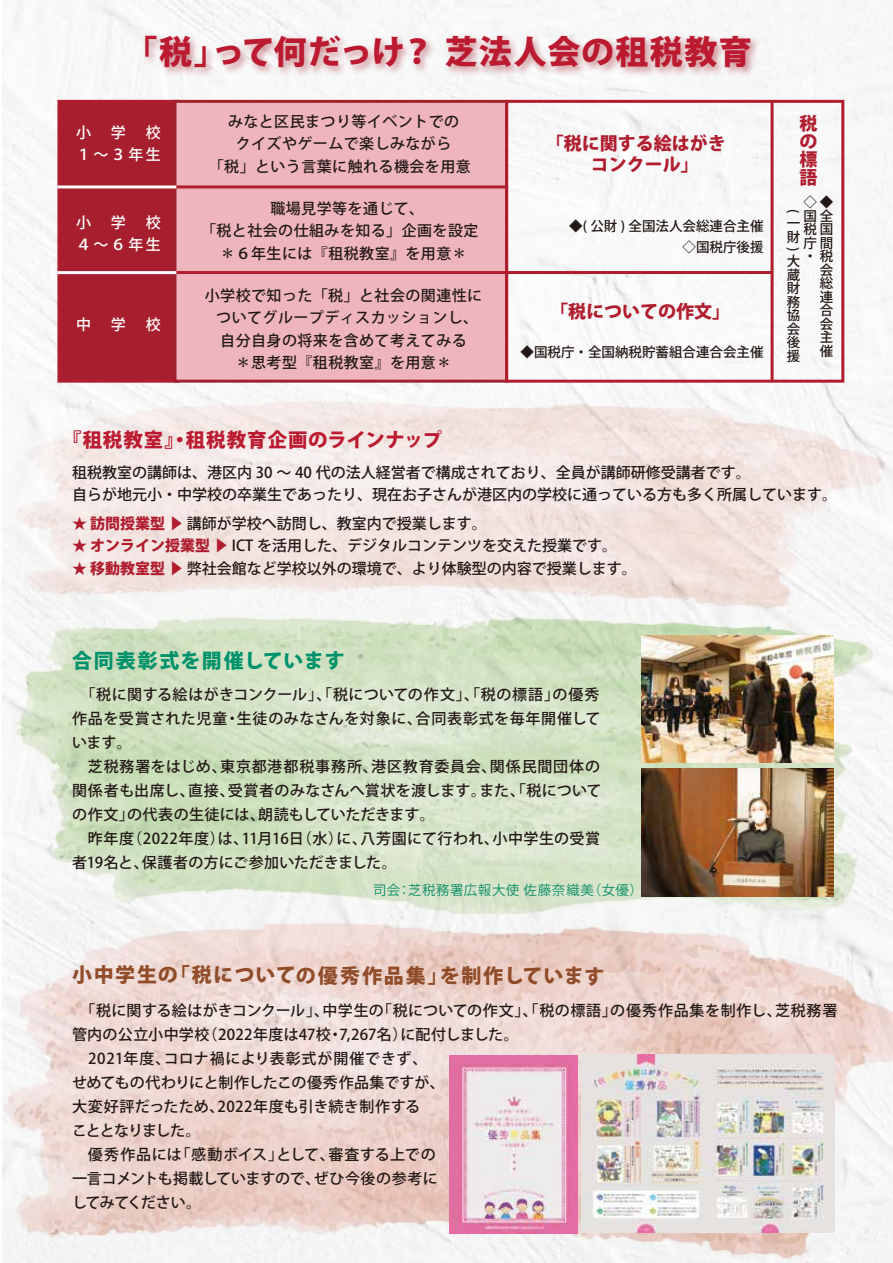
<style>
.page{position:relative;width:893px;height:1263px;background:#fff}
.page>*{position:absolute;margin:0;border:0;box-sizing:border-box;transform-origin:0 0}
.t1{font:800 33px "Koz Go Pr 6 N";letter-spacing:.03em;color:#bb1a30}
.t2{font:800 19.95px "Koz Go Pr 6 N";letter-spacing:.065em;color:#914c2a}
.t3{font:800 19.95px "Koz Go Pr 6 N";letter-spacing:.06em;color:#00936b}
.t4{font:800 19.5px "Koz Go Pr 6 N";letter-spacing:.035em;color:#bb1a30}
.t5{font:800 18px/21px "Koz Go Pr 6 N";color:#b01d2f}
.t6{font:500 15px/22.5px "Koz Go Pr 6 N";letter-spacing:.015em;color:#221815;text-align:justify}
.t7{font:500 15px "Koz Go Pr 6 N";letter-spacing:-.015em;color:#221815}
.t8{font:500 15px "Koz Go Pr 6 N";letter-spacing:-.005em;color:#221815}
.t9{font:500 15px "Koz Go Pr 6 N";letter-spacing:.045em;color:#221815}
.t10{font:500 15px/22.5px "Koz Go Pr 6 N";letter-spacing:.16em;color:#fff;text-align:right}
.t11{font:500 15px "Koz Go Pr 6 N";letter-spacing:-.07em;color:#221815}
.t12{font:500 15px "Koz Go Pr 6 N";letter-spacing:-.035em;color:#221815}
.t13{font:500 13.5px/21px "Koz Go Pr 6 N";color:#221815;text-align:right}
.t14{font:13.5px "Koz Go Pr 6 N";letter-spacing:.045em;color:#098d67}
.s1{font-weight:800;color:#b01d2f}
.s2{color:#b01d2f}
</style>
<div class="page">
<img style="left:2px;top:572px;width:891px;height:319px">
<img style="left:2px;top:891px;width:891px;height:372px">
<img style="left:450px;top:1055px;width:127px;height:179px">
<img style="left:582px;top:1054px;width:252px;height:179px">
<img style="left:642px;top:635px;width:191px;height:128px">
<img style="left:642px;top:769px;width:191px;height:127px">
<img style="left:2px;top:28px;width:891px;height:64px">
<div style="left:57px;top:100px;width:122px;height:283px;background:#a71f2e;border:3px solid #b01d2f"></div>
<div style="left:174px;top:100px;width:334px;height:283px;background:#eeb5bf;border:3px solid #a0202d"></div>
<div style="left:505px;top:100px;width:339px;height:283px;border:3px solid #b01d2f"></div>
<hr style="left:175px;top:185px;width:332px;height:3px;background:#b01d2f">
<hr style="left:175px;top:271px;width:597px;height:3px;background:#b01d2f">
<hr style="left:771px;top:101px;width:3px;height:280px;background:#b01d2f">
<hr style="left:57px;top:185px;width:119px;height:3px;background:#fff">
<hr style="left:57px;top:271px;width:119px;height:3px;background:#fff">
<h1 class="t1" style="left:125px;top:34px;width:629px">「税」って何だっけ？ 芝法人会の租税教育</h1>
<p class="t10" style="left:76px;top:121px;width:16px">小</p>
<p class="t10" style="left:111px;top:121px;width:16px">学</p>
<p class="t10" style="left:76px;top:121px;width:86px">校<br>１～３年生</p>
<p class="t10" style="left:76px;top:211px;width:16px">小</p>
<p class="t10" style="left:111px;top:211px;width:16px">学</p>
<p class="t10" style="left:76px;top:211px;width:86px">校<br>４～６年生</p>
<p class="t10" style="left:76px;top:313px;width:16px">中</p>
<p class="t10" style="left:111px;top:313px;width:16px">学</p>
<p class="t10" style="left:146px;top:313px;width:16px">校</p>
<p class="t6" style="left:209px;top:110px;width:263px;text-align:center">みなと区民まつり等イベントでの<br>クイズやゲームで楽しみながら<br>「税」という言葉に触れる機会を用意</p>
<p class="t6" style="left:270px;top:197px;width:155px">職場見学等を通じて、</p>
<p class="t6" style="left:201px;top:220px;width:279px">「税と社会の仕組みを知る」企画を設定</p>
<p class="t6" style="left:220px;top:242px;width:248px">＊６年生には『租税教室』を用意＊</p>
<p class="t6" style="left:205px;top:284px;width:279px;text-align:center">小学校で知った「税」と社会の関連性についてグループディスカッションし、自分自身の将来を含めて考えてみる<br>＊思考型『租税教室』を用意＊</p>
<p class="t5" style="left:799px;top:113px;width:19px">税</p>
<p class="t5" style="left:591px;top:134px;width:136px;text-indent:-45px">「税に関する絵はがきコンクール」</p>
<p class="t5" style="left:799px;top:131px;width:19px">の</p>
<p class="t5" style="left:799px;top:149px;width:19px">標</p>
<p class="t5" style="left:799px;top:167px;width:19px">語</p>
<p class="t13" style="left:569px;top:215px;width:196px">◆( 公財 ) 全国法人会総連合主催◇国税庁後援</p>
<p class="t5" style="left:550px;top:302px;width:181px">「税についての作文」</p>
<p class="t13" style="left:521px;top:341px;width:244px">◆国税庁・全国納税貯蓄組合連合会主催</p>
<p class="t13" style="left:803px;top:192px;width:31px">◇◆</p>
<p class="t13" style="left:803px;top:205px;width:31px">国全</p>
<p class="t13" style="left:804px;top:209px;width:6px;rotate:90deg">(</p>
<p class="t13" style="left:787px;top:227px;width:15px">財</p>
<p class="t13" style="left:787px;top:213px;width:15px">一</p>
<p class="t13" style="left:804px;top:247px;width:6px;rotate:90deg">)</p>
<p class="t13" style="left:803px;top:219px;width:31px">税国</p>
<p class="t13" style="left:803px;top:232px;width:31px">庁間</p>
<p class="t13" style="left:803px;top:246px;width:31px">・税</p>
<p class="t13" style="left:787px;top:251px;width:15px">大</p>
<p class="t13" style="left:820px;top:259px;width:15px">会</p>
<p class="t13" style="left:787px;top:265px;width:15px">蔵</p>
<p class="t13" style="left:820px;top:273px;width:15px">総</p>
<p class="t13" style="left:787px;top:278px;width:15px">財</p>
<p class="t13" style="left:820px;top:286px;width:15px">連</p>
<p class="t13" style="left:787px;top:292px;width:15px">務</p>
<p class="t13" style="left:820px;top:300px;width:15px">合</p>
<p class="t13" style="left:787px;top:305px;width:15px">協</p>
<p class="t13" style="left:820px;top:313px;width:15px">会</p>
<p class="t13" style="left:787px;top:319px;width:15px">会</p>
<p class="t13" style="left:820px;top:327px;width:15px">主</p>
<p class="t13" style="left:787px;top:332px;width:15px">後</p>
<p class="t13" style="left:820px;top:340px;width:15px">催</p>
<p class="t13" style="left:787px;top:346px;width:15px">援</p>
<h3 class="t4" style="left:62px;top:429px;width:381px">『租税教室』・租税教育企画のラインナップ</h3>
<p class="t6" style="left:72px;top:461px;width:767px">租税教室の講師は、港区内 30 ～ 40 代の法人経営者で構成されており、全員が講師研修受講者です。<br>自らが地元小・中学校の卒業生であったり、現在お子さんが港区内の学校に通っている方も多く所属しています。</p>
<p class="t6" style="left:72px;top:512px;width:416px"><span class="s1">★ 訪問授業型</span> <span class="s2">▶</span> 講師が学校へ訪問し、教室内で授業します。</p>
<p class="t6" style="left:72px;top:535px;width:546px"><span class="s1">★ オンライン授業型</span> <span class="s2">▶</span> ICT を活用した、デジタルコンテンツを交えた授業です。</p>
<p class="t6" style="left:72px;top:557px;width:566px"><span class="s1">★ 移動教室型</span> <span class="s2">▶</span> 弊社会館など学校以外の環境で、より体験型の内容で授業します。</p>
<h2 class="t3" style="left:72px;top:650px;width:274px">合同表彰式を開催しています</h2>
<p class="t6" style="left:72px;top:682px;width:530px;line-height:24px;text-indent:8px">「税に関する絵はがきコンクール」、「税についての作文」、「税の標語」の優秀作品を受賞された児童・生徒のみなさんを対象に、合同表彰式を毎年開催しています。</p>
<p class="t6" style="left:72px;top:754px;width:531px;line-height:24px;text-indent:16px">芝税務署をはじめ、東京都港都税事務所、港区教育委員会、関係民間団体の関係者も出席し、直接、受賞者のみなさんへ賞状を渡します。また、「税についての作文」の代表の生徒には、朗読もしていただきます。</p>
<p class="t6" style="left:72px;top:826px;width:530px;line-height:24px;text-indent:16px">昨年度（2022年度）は、11月16日（水）に、八芳園にて行われ、小中学生の受賞者19名と、保護者の方にご参加いただきました。</p>
<p class="t14" style="left:373px;top:883px;width:271px">司会：芝税務署広報大使 佐藤奈織美（女優）</p>
<h2 class="t2" style="left:72px;top:964px;width:534px">小中学生の「税についての優秀作品集」を制作しています</h2>
<p class="t6" style="left:80px;top:999px;width:759px">「税に関する絵はがきコンクール」、中学生の「税についての作文」、「税の標語」の優秀作品集を制作し、芝税務署</p>
<p class="t6" style="left:72px;top:1023px;width:448px">管内の公立小中学校（2022年度は47校・7,267名）に配付しました。</p>
<p class="t9" style="left:88px;top:1050px;width:341px">2021年度、コロナ禍により表彰式が開催できず、</p>
<p class="t7" style="left:72px;top:1074px;width:374px">せめてもの代わりにと制作したこの優秀作品集ですが、</p>
<p class="t6" style="left:72px;top:1095px;width:350px">大変好評だったため、2022年度も引き続き制作する</p>
<p class="t11" style="left:72px;top:1122px;width:130px">こととなりました。</p>
<p class="t6" style="left:88px;top:1143px;width:349px">優秀作品には「感動ボイス」として、審査する上での</p>
<p class="t8" style="left:72px;top:1170px;width:367px">一言コメントも掲載していますので、ぜひ今後の参考に</p>
<p class="t12" style="left:72px;top:1194px;width:131px">してみてください。</p>
</div>
